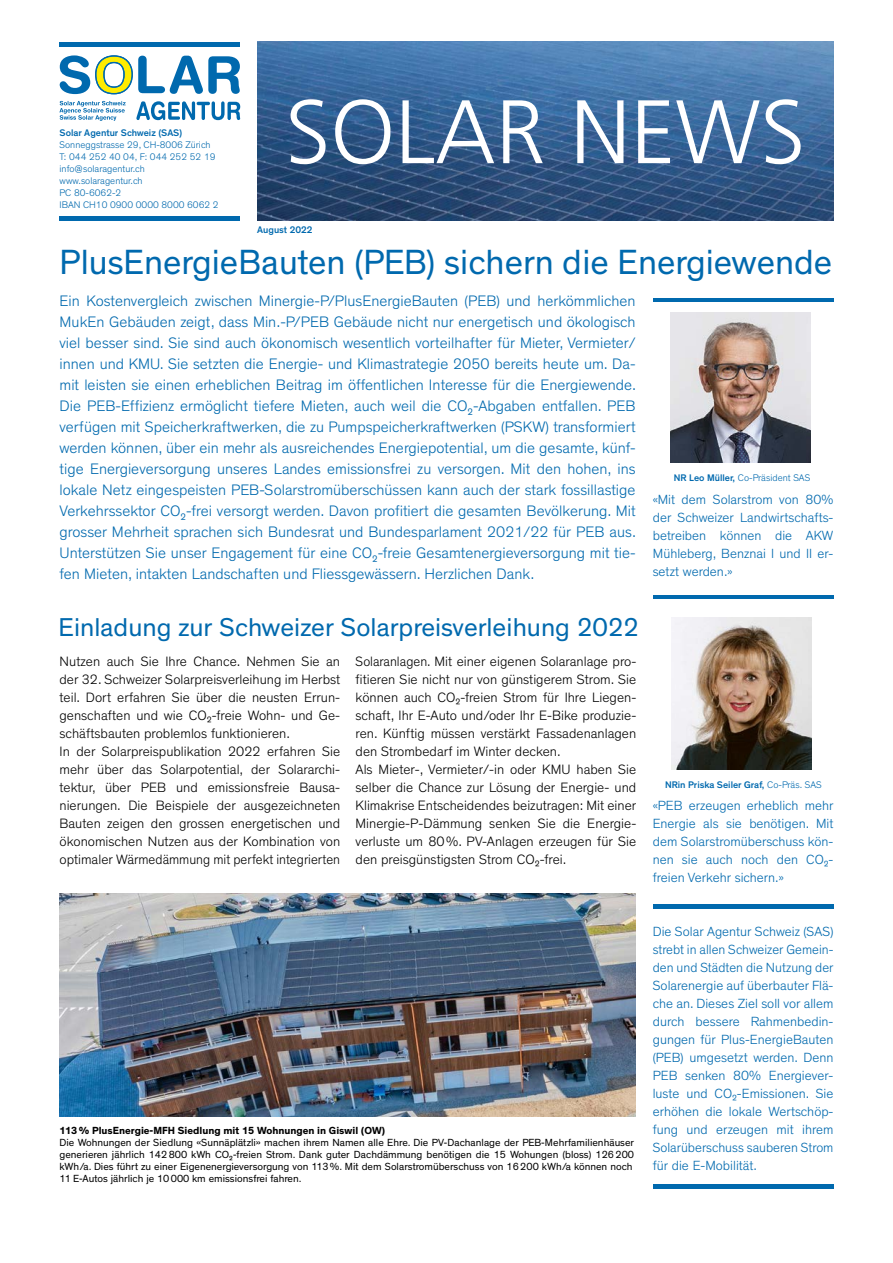
<style>
.page{position:relative;width:893px;height:1263px;background:#fff}
.page>*{position:absolute;margin:0;border:0;box-sizing:border-box;transform-origin:0 0}
.t1{font:300 90px "Frutiger LT Com";color:#fff}
.t2{font:35.7px "Theinhardt";color:#0069ae}
.t3{font:26.25px "Theinhardt";color:#0069ae}
.t4{font:300 15.45px/21px "Theinhardt";color:#0069ae}
.t5{font:300 13.8px/18px "Theinhardt";color:#000;text-align:justify}
.t6{font:300 13.8px/18px "Theinhardt";color:#000;text-align:justify;scale:.96 1}
.t7{font:300 13.5px/18px "Theinhardt";color:#0069ae;text-align:justify}
.t8{font:10.5px/12px "Theinhardt";color:#000}
.t9{font:700 10.5px "Theinhardt";color:#000}
.t10{font:300 9.75px "Theinhardt";color:#0069ae}
.t11{font:500 9.75px "Theinhardt";color:#0069ae}
.s1{font-weight:500}
.s2{font-weight:300}
</style>
<div class="page">
<img style="left:257px;top:42px;width:576px;height:178px">
<hr style="left:60px;top:43px;width:180px;height:4px;background:#0069ae">
<hr style="left:60px;top:217px;width:180px;height:4px;background:#0069ae">
<svg style="left:60px;top:101px;width:66px;height:20px"></svg>
<svg style="left:60px;top:55px;width:180px;height:40px"></svg>
<svg style="left:136px;top:101px;width:104px;height:19px"></svg>
<div style="left:653px;top:904px;width:180px;height:5px;background:#0069ae"></div>
<hr style="left:653px;top:1184px;width:180px;height:4px;background:#0069ae">
<img style="left:60px;top:893px;width:576px;height:223px">
<img style="left:670px;top:312px;width:140px;height:151px">
<hr style="left:653px;top:298px;width:180px;height:3px;background:#0069ae">
<hr style="left:653px;top:596px;width:180px;height:3px;background:#0069ae">
<img style="left:672px;top:617px;width:140px;height:153px">
<p class="t11" style="left:60px;top:127px;width:124px">Solar Agentur Schweiz (SAS)</p>
<p class="t10" style="left:60px;top:139px;width:153px">Sonneggstrasse 29, CH-8006 Zürich</p>
<p class="t10" style="left:60px;top:151px;width:157px">T: 044 252 40 04, F: 044 252 52 19</p>
<p class="t10" style="left:60px;top:163px;width:87px">info@solaragentur.ch</p>
<p class="t10" style="left:60px;top:175px;width:85px">www.solaragentur.ch</p>
<p class="t10" style="left:60px;top:187px;width:63px">PC 80-6062-2</p>
<p class="t10" style="left:60px;top:199px;width:161px">IBAN CH10 0900 0000 8000 6062 2</p>
<p class="t1" style="left:285px;top:80px;width:522px">SOLAR NEWS</p>
<p class="t11" style="left:257px;top:224px;width:57px">August 2022</p>
<p class="t2" style="left:60px;top:241px;width:774px">PlusEnergieBauten (PEB) sichern die Energiewende</p>
<p class="t4" style="left:60px;top:291px;width:578px;text-align:justify">Ein Kostenvergleich zwischen Minergie-P/PlusEnergieBauten (PEB) und herkömmlichen MukEn Gebäuden zeigt, dass Min.-P/PEB Gebäude nicht nur energetisch und ökologisch viel besser sind. Sie sind auch ökonomisch wesentlich vorteilhafter für Mieter, Vermieter/ innen und KMU. Sie setzten die Energie- und Klimastrategie 2050 bereits heute um. Da&shy;mit leisten sie einen erheblichen Beitrag im öffentlichen Interesse für die Energiewende.<br>Die PEB-Effizienz ermöglicht tiefere Mieten, auch weil die CO -Abgaben entfallen. PEB</p>
<p class="t4" style="left:60px;top:407px;width:578px;line-height:13.5px;text-indent:408px">²<br>verfügen mit Speicherkraftwerken, die zu Pumpspeicherkraftwerken (PSKW) transformiert</p>
<p class="t4" style="left:60px;top:438px;width:578px;text-align:justify">werden können, über ein mehr als ausreichendes Energiepotential, um die gesamte, künf&shy;tige Energieversorgung unseres Landes emissionsfrei zu versorgen. Mit den hohen, ins lokale Netz eingespeisten PEB-Solarstromüberschüssen kann auch der stark fossillastige Verkehrssektor CO -frei versorgt werden. Davon profitiert die gesamten Bevölkerung. Mit</p>
<p class="t4" style="left:60px;top:512px;width:578px;line-height:13.5px;text-indent:121px">²<br>grosser Mehrheit sprachen sich Bundesrat und Bundesparlament 2021/22 für PEB aus.</p>
<p class="t4" style="left:60px;top:543px;width:578px">Unterstützen Sie unser Engagement für eine CO -freie Gesamtenergieversorgung mit tie-</p>
<p class="t4" style="left:60px;top:554px;width:477px;line-height:13.5px;text-indent:313px">²<br>fen Mieten, intakten Landschaften und Fliessgewässern. Herzlichen Dank.</p>
<p class="t3" style="left:58px;top:612px;width:582px">Einladung zur Schweizer Solarpreisverleihung 2022</p>
<p class="t6" style="left:356px;top:653px;width:294px">Solaranlagen. Mit einer eigenen Solaranlage pro&shy;fitieren Sie nicht nur von günstigerem Strom. Sie können auch CO²-freien Strom für Ihre Liegen&shy;schaft, Ihr E-Auto und/oder Ihr E-Bike produzie&shy;ren. Künftig müssen verstärkt Fassadenanlagen den Strombedarf im Winter decken.</p>
<p class="t5" style="left:356px;top:761px;width:282px">Als Mieter-, Vermieter/-in oder KMU haben Sie selber die Chance zur Lösung der Energie- und Klimakrise Entscheidendes beizutragen: Mit einer Minergie-P-Dämmung senken Sie die Energie&shy;verluste um 80%. PV-Anlagen erzeugen für Sie den preisgünstigsten Strom CO²-frei.</p>
<p class="t5" style="left:60px;top:653px;width:282px">Nutzen auch Sie Ihre Chance. Nehmen Sie an der 32. Schweizer Solarpreisverleihung im Herbst teil. Dort erfahren Sie über die neusten Errun&shy;genschaften und wie CO²-freie Wohn- und Ge&shy;schäftsbauten problemlos funktionieren.</p>
<p class="t5" style="left:60px;top:743px;width:282px">In der Solarpreispublikation 2022 erfahren Sie mehr über das Solarpotential, der Solararchi&shy;tektur, über PEB und emissionsfreie Bausa&shy;nierungen. Die Beispiele der ausgezeichneten Bauten zeigen den grossen energetischen und ökonomischen Nutzen aus der Kombination von optimaler Wärmedämmung mit perfekt integrierten</p>
<p class="t10" style="left:674px;top:472px;width:138px"><span class="s1">NR Leo Müller,</span> Co-Präsident SAS</p>
<p class="t7" style="left:653px;top:491px;width:182px">«Mit dem Solarstrom von 80% der Schweizer Landwirtschafts&shy;betreiben können die AKW Mühleberg, Benznai I und II er&shy;setzt werden.»</p>
<p class="t11" style="left:665px;top:778px;width:158px">NRin Priska Seiler Graf, <span class="s2">Co-Präs. SAS</span></p>
<p class="t7" style="left:653px;top:797px;width:182px">«PEB erzeugen erheblich mehr Energie als sie benötigen. Mit dem Solarstromüberschuss kön&shy;nen sie auch noch den CO²- freien Verkehr sichern.»</p>
<p class="t9" style="left:60px;top:1124px;width:327px">113% PlusEnergie-MFH Siedlung mit 15 Wohnungen in Giswil (OW)</p>
<p class="t8" style="left:60px;top:1137px;width:576px">Die Wohnungen der Siedlung «Sunnäplätzli» machen ihrem Namen alle Ehre. Die PV-Dachanlage der PEB-Mehrfamilienhäuser generieren jährlich 142800 kWh CO²-freien Strom. Dank guter Dachdämmung benötigen die 15 Wohungen (bloss) 126200 kWh/a. Dies führt zu einer Eigenenergieversorgung von 113%. Mit dem Solarstromüberschuss von 16200 kWh/a können noch 11 E-Autos jährlich je 10000 km emissionsfrei fahren.</p>
<p class="t7" style="left:653px;top:923px;width:182px">Die Solar Agentur Schweiz (SAS) strebt in allen Schweizer Gemein&shy;den und Städten die Nutzung der Solarenergie auf überbauter Flä&shy;che an. Dieses Ziel soll vor allem durch bessere Rahmenbedin&shy;gungen für Plus-EnergieBauten (PEB) umgesetzt werden. Denn PEB senken 80% Energiever&shy;luste und CO²-Emissionen. Sie erhöhen die lokale Wertschöp&shy;fung und erzeugen mit ihrem Solarüberschuss sauberen Strom für die E-Mobilität.</p>
</div>
